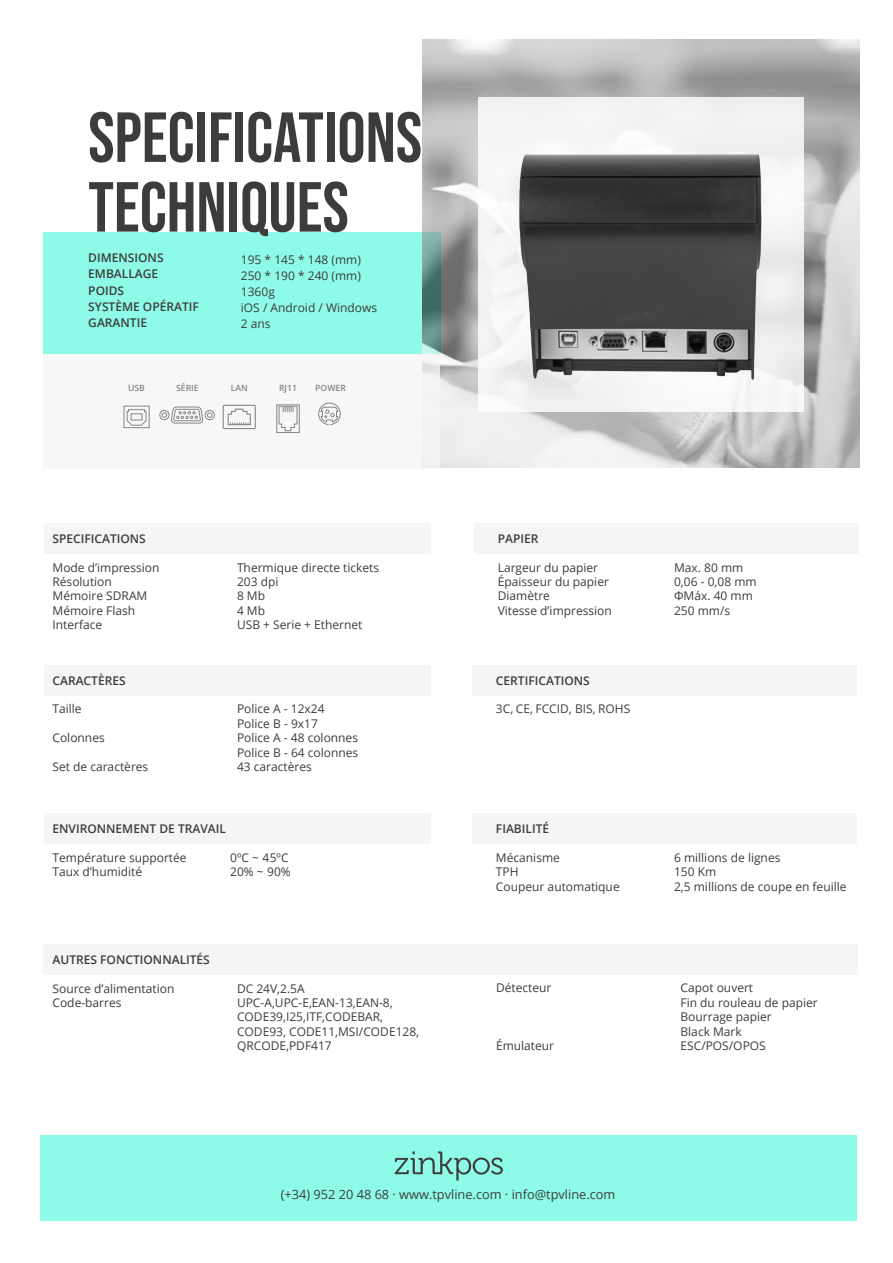
<style>
.page{position:relative;width:893px;height:1263px;background:#fff}
.page>*{position:absolute;margin:0;border:0;box-sizing:border-box;transform-origin:0 0}
.t1{font:70.65px/69.8px "Bebas Neue";color:#3c3c3b}
.t2{font:12.75px "Open Sans";color:#3c3c3b}
.t3{font:12px/14.4px "Open Sans";color:#3c3c3b}
.t4{font:600 12px/16.2px "Open Sans";color:#3c3c3b}
.t5{font:600 8.55px "Open Sans";color:#868686}
.s1{font-family:"Koz Go Pr 6 N"}
</style>
<div class="page">
<div style="left:43px;top:233px;width:398px;height:121px;background:#8efbe8"></div>
<img style="left:422px;top:40px;width:437px;height:427px">
<div style="left:44px;top:354px;width:396px;height:114px;background:#f5f5f5"></div>
<div style="left:478px;top:98px;width:325px;height:314px;background:#f4f4f4"></div>
<div style="left:41px;top:1135px;width:816px;height:86px;background:#8efbe8"></div>
<svg style="left:395px;top:1151px;width:108px;height:30px"></svg>
<svg style="left:159px;top:406px;width:56px;height:18px"></svg>
<svg style="left:223px;top:405px;width:33px;height:24px"></svg>
<div style="left:276px;top:404px;width:24px;height:29px;border:1px solid #868686"></div>
<svg style="left:278px;top:405px;width:20px;height:26px"></svg>
<svg style="left:126px;top:409px;width:21px;height:17px"></svg>
<div style="left:131px;top:413px;width:11px;height:7px;border:1px solid #868686"></div>
<div style="left:124px;top:406px;width:26px;height:22px;border:1px solid #868686"></div>
<svg style="left:320px;top:406px;width:19px;height:17px"></svg>
<div style="left:318px;top:403px;width:23px;height:22px;border:1px solid #868686;border-radius:50%"></div>
<img style="left:520px;top:155px;width:241px;height:224px">
<div style="left:44px;top:523px;width:386px;height:30px;background:#f5f5f5"></div>
<div style="left:474px;top:523px;width:385px;height:30px;background:#f5f5f5"></div>
<div style="left:44px;top:665px;width:386px;height:30px;background:#f5f5f5"></div>
<div style="left:472px;top:665px;width:385px;height:30px;background:#f5f5f5"></div>
<div style="left:44px;top:813px;width:386px;height:31px;background:#f5f5f5"></div>
<div style="left:472px;top:813px;width:385px;height:31px;background:#f5f5f5"></div>
<div style="left:43px;top:944px;width:814px;height:30px;background:#f5f5f5"></div>
<h1 class="t1" style="left:88px;top:102px;width:335px">SPECIFICATIONS<br>TECHNIQUES</h1>
<p class="t4" style="left:88px;top:250px;width:112px">DIMENSIONS<br>EMBALLAGE<br>POIDS<br>SYSTÈME OPÉRATIF<br>GARANTIE</p>
<p class="t3" style="left:241px;top:251px;width:138px;line-height:16.2px">195 * 145 * 148 (mm)<br>250 * 190 * 240 (mm)<br>1360g<br>iOS / Android / Windows<br>2 ans</p>
<p class="t5" style="left:128px;top:382px;width:18px">USB</p>
<p class="t5" style="left:176px;top:382px;width:24px">SÉRIE</p>
<p class="t5" style="left:231px;top:382px;width:19px">LAN</p>
<p class="t5" style="left:279px;top:382px;width:19px">RJ11</p>
<p class="t5" style="left:315px;top:382px;width:32px">POWER</p>
<p class="t4" style="left:52px;top:530px;width:95px">SPECIFICATIONS</p>
<p class="t3" style="left:52px;top:560px;width:108px">Mode d’impression<br>Résolution<br>Mémoire SDRAM<br>Mémoire Flash<br>Interface</p>
<p class="t3" style="left:237px;top:560px;width:144px">Thermique directe tickets<br>203 dpi<br>8 Mb<br>4 Mb<br>USB + Serie + Ethernet</p>
<p class="t4" style="left:52px;top:672px;width:75px">CARACTÈRES</p>
<p class="t3" style="left:52px;top:702px;width:31px">Taille</p>
<p class="t3" style="left:52px;top:730px;width:54px">Colonnes</p>
<p class="t3" style="left:52px;top:759px;width:97px">Set de caractères</p>
<p class="t3" style="left:237px;top:702px;width:123px">Police A - 12x24<br>Police B - 9x17<br>Police A - 48 colonnes<br>Police B - 64 colonnes<br>43 caractères</p>
<p class="t4" style="left:52px;top:820px;width:175px">ENVIRONNEMENT DE TRAVAIL</p>
<p class="t3" style="left:52px;top:850px;width:136px">Température supportée<br>Taux d’humidité</p>
<p class="t3" style="left:230px;top:850px;width:62px">0ºC ~ 45ºC<br>20% ~ 90%</p>
<p class="t4" style="left:498px;top:530px;width:42px">PAPIER</p>
<p class="t3" style="left:498px;top:560px;width:116px">Largeur du papier<br>Épaisseur du papier<br>Diamètre<br>Vitesse d’impression</p>
<p class="t3" style="left:674px;top:560px;width:84px">Max. 80 mm<br>0,06 - 0,08 mm<br>ΦMáx. 40 mm<br>250 mm/s</p>
<p class="t4" style="left:496px;top:672px;width:95px">CERTIFICATIONS</p>
<p class="t3" style="left:496px;top:702px;width:136px">3C<span class="s1">,</span> CE<span class="s1">,</span> FCCID, BIS<span class="s1">,</span> ROHS</p>
<p class="t4" style="left:496px;top:820px;width:55px">FIABILITÉ</p>
<p class="t3" style="left:496px;top:850px;width:125px">Mécanisme<br>TPH<br>Coupeur automatique</p>
<p class="t3" style="left:674px;top:850px;width:174px">6 millions de lignes<br>150 Km<br>2,5 millions de coupe en feuille</p>
<p class="t4" style="left:52px;top:951px;width:159px">AUTRES FONCTIONNALITÉS</p>
<p class="t3" style="left:52px;top:981px;width:123px">Source d’alimentation<br>Code-barres</p>
<p class="t3" style="left:237px;top:981px;width:184px">DC 24V,2.5A<br>UPC-A,UPC-E,EAN-13,EAN-8,<br>CODE39,I25,ITF,CODEBAR,<br>CODE93, CODE11,MSI/CODE128,<br>QRCODE,PDF417</p>
<p class="t3" style="left:496px;top:980px;width:57px">Détecteur</p>
<p class="t3" style="left:496px;top:1038px;width:60px">Émulateur</p>
<p class="t2" style="left:281px;top:1186px;width:336px">(+34) 952 20 48 68 · www.tpvline.com · info@tpvline.com</p>
<p class="t3" style="left:680px;top:980px;width:139px">Capot ouvert<br>Fin du rouleau de papier<br>Bourrage papier<br>Black Mark<br>ESC/POS/OPOS</p>
</div>
